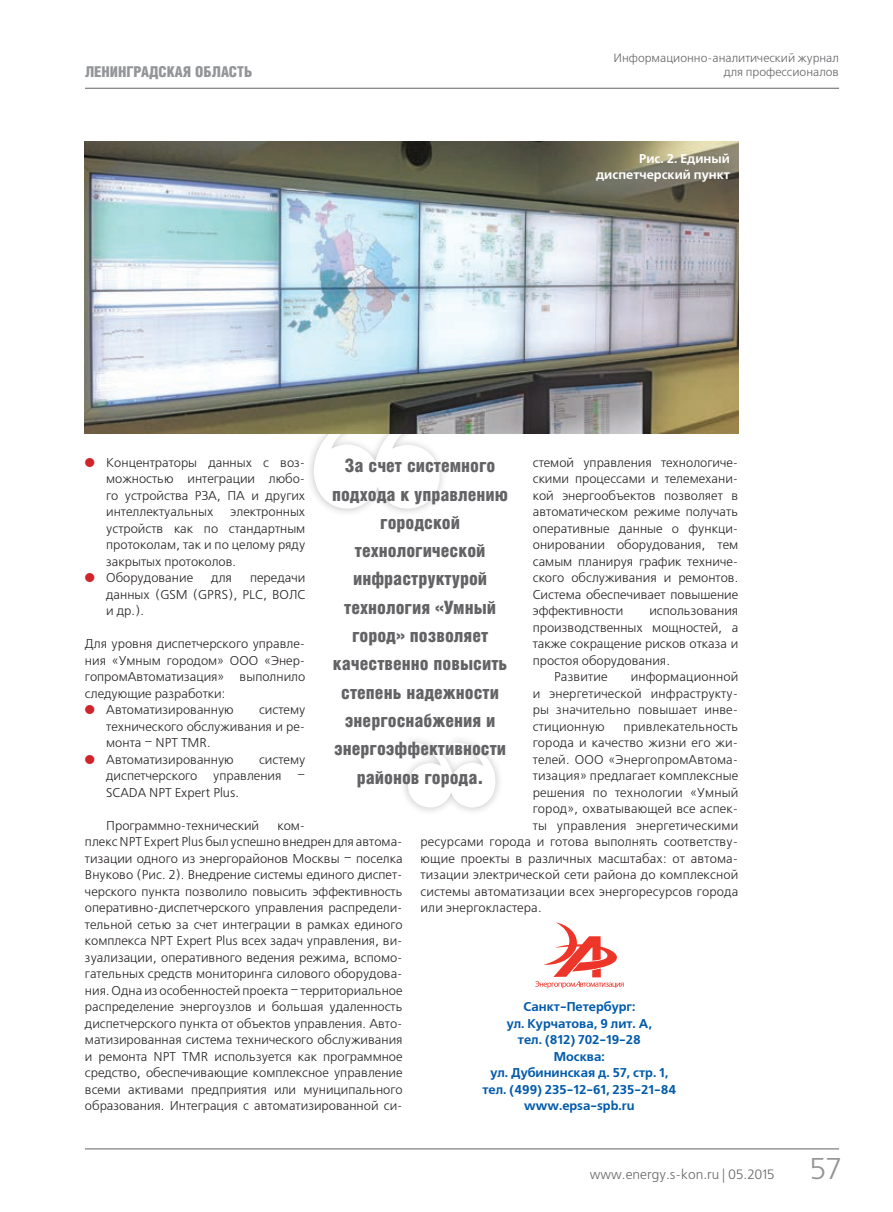
<style>
.page{position:relative;width:893px;height:1212px;background:#fff}
.page>*{position:absolute;margin:0;border:0;box-sizing:border-box;transform-origin:0 0}
.t1{font:30px "Free Set C";color:#939598}
.t2{font:900 18.45px/28.3px "Helios Cond";color:#636366;text-align:center}
.t3{font:900 15px "Helios Cond";letter-spacing:.04em;color:#939598}
.t4{font:13.5px "Free Set C";color:#636366}
.t5{font:12.75px/16.5px "Free Set C";color:#231f20;text-align:justify}
.t6{font:700 12.75px/16.5px "Free Set C";color:#015aaa;text-align:center}
.t7{font:700 12.75px/15.8px "Free Set C";color:#fff;text-align:right}
.t8{font:12px/14.4px "Free Set C";color:#636366;text-align:right}
.s1{color:#d1232a}
</style>
<div class="page">
<hr style="left:85px;top:1148px;width:754px;height:1px;background:#636366">
<hr style="left:85px;top:88px;width:754px;height:1px;background:#636366">
<div style="left:306px;top:407px;width:142px;height:109px;background:#231f20;opacity:.25"></div>
<svg style="left:314px;top:434px;width:126px;height:75px"></svg>
<div style="left:400px;top:735px;width:103px;height:80px;background:#231f20;opacity:.25"></div>
<svg style="left:408px;top:742px;width:87px;height:65px"></svg>
<img style="left:85px;top:141px;width:653px;height:293px">
<svg style="left:535px;top:922px;width:89px;height:66px"></svg>
<p class="t3" style="left:85px;top:63px;width:169px">Ленинградская область</p>
<p class="t8" style="left:613px;top:51px;width:227px">Информационно-аналитический журнал для профессионалов</p>
<p class="t7" style="left:596px;top:151px;width:135px">Рис. 2. Единый диспетчерский пункт</p>
<p class="t5" style="left:533px;top:454px;width:207px">стемой управления технологиче&shy;скими процессами и телемехани&shy;кой энергообъектов позволяет в автоматическом режиме получать оперативные данные о функци&shy;онировании оборудования, тем самым планируя график техниче&shy;ского обслуживания и ремонтов.<br>Система обеспечивает повышение эффективности</p>
<p class="t5" style="left:106px;top:454px;width:201px;text-indent:-21px"><span class="s1">●</span> Концентраторы данных с воз&shy;можностью интеграции любо&shy;го устройства РЗА, ПА и других интеллектуальных</p>
<h2 class="t2" style="left:332px;top:451px;width:178px">За счет системного подхода к управлению городской технологической инфраструктурой технология «Умный город» позволяет качественно повысить степень надежности энергоснабжения и энергоэффективности районов города.</h2>
<p class="t5" style="left:106px;top:504px;width:201px;text-indent:124px">электронных устройств как по стандартным протоколам, так и по целому ряду закрытых протоколов.</p>
<p class="t5" style="left:85px;top:570px;width:110px"><span class="s1">●</span> Оборудование</p>
<p class="t5" style="left:211px;top:570px;width:22px">для</p>
<p class="t5" style="left:106px;top:570px;width:201px;text-indent:144px">передачи данных (GSM (GPRS), PLC, ВОЛС и др.).</p>
<p class="t5" style="left:85px;top:636px;width:222px">Для уровня диспетчерского управле&shy;ния «Умным городом» ООО «Энер&shy;гопромАвтоматизация» выполнило следующие разработки:</p>
<p class="t5" style="left:85px;top:702px;width:150px"><span class="s1">●</span> Автоматизированную</p>
<p class="t5" style="left:649px;top:603px;width:90px">использования</p>
<p class="t5" style="left:533px;top:619px;width:207px">производственных мощностей, а</p>
<p class="t5" style="left:533px;top:636px;width:207px">также сокращение рисков отказа и</p>
<p class="t5" style="left:533px;top:652px;width:139px">простоя оборудования.</p>
<p class="t5" style="left:554px;top:669px;width:55px">Развитие</p>
<p class="t5" style="left:533px;top:669px;width:207px;text-indent:98px">информационной и энергетической инфраструкту&shy;ры значительно повышает инве&shy;стиционную</p>
<p class="t5" style="left:106px;top:702px;width:201px;text-indent:153px">систему технического обслуживания и ре&shy;монта – NPT TMR.</p>
<p class="t5" style="left:85px;top:751px;width:150px"><span class="s1">●</span> Автоматизированную</p>
<p class="t5" style="left:624px;top:718px;width:116px">привлекательность</p>
<p class="t5" style="left:533px;top:735px;width:207px">города и качество жизни его жи-</p>
<p class="t5" style="left:533px;top:751px;width:207px">телей. ООО «ЭнергопромАвтома-</p>
<p class="t5" style="left:533px;top:768px;width:207px">тизация» предлагает комплексные</p>
<p class="t5" style="left:533px;top:784px;width:207px">решения по технологии «Умный</p>
<p class="t5" style="left:533px;top:801px;width:207px">город», охватывающей все аспек-</p>
<p class="t5" style="left:533px;top:817px;width:207px">ты управления энергетическими</p>
<p class="t5" style="left:421px;top:834px;width:319px">ресурсами города и готова выполнять соответству-</p>
<p class="t5" style="left:421px;top:850px;width:319px">ющие проекты в различных масштабах: от автома-</p>
<p class="t5" style="left:421px;top:867px;width:319px">тизации электрической сети района до комплексной</p>
<p class="t5" style="left:421px;top:883px;width:319px">системы автоматизации всех энергоресурсов города</p>
<p class="t5" style="left:421px;top:900px;width:122px">или энергокластера.</p>
<p class="t5" style="left:106px;top:751px;width:201px;text-indent:153px">систему диспетчерcкого управления – SCADA NPT Expert Plus.</p>
<p class="t5" style="left:106px;top:817px;width:154px">Программно-технический</p>
<p class="t5" style="left:85px;top:817px;width:319px;text-align:left;text-indent:192px">ком-<br>плекс NPT Expert Plus был успешно внедрен для автома&shy;тизации одного из энергорайонов Москвы – поселка Внуково (Рис. 2). Внедрение системы единого диспет&shy;черского пункта позволило повысить эффективность оперативно-диспетчерского управления распредели&shy;тельной сетью за счет интеграции в рамках единого комплекса NPT Expert Plus всех задач управления, ви&shy;зуализации, оперативного ведения режима, вспомо&shy;гательных средств мониторинга силового оборудова&shy;ния. Одна из особенностей проекта – территориальное распределение энергоузлов и большая удаленность диспетчерского пункта от объектов управления. Авто&shy;матизированная система технического обслуживания и ремонта NPT TMR используется как программное средство, обеспечивающие комплексное управление всеми активами предприятия или муниципального образования. Интеграция с автоматизированной си-</p>
<p class="t6" style="left:482px;top:999px;width:195px">Санкт-Петербург:<br>ул. Курчатова, 9 лит. А,<br>тел. (812) 702-19-28<br>Москва:<br>ул. Дубининская д. 57, стр. 1, тел. (499) 235-12-61, 235-21-84 www.epsa-spb.ru</p>
<p class="t4" style="left:590px;top:1168px;width:186px">www.energy.s-kon.ru | 05.2015</p>
<h1 class="t1" style="left:810px;top:1153px;width:32px">57</h1>
</div>
